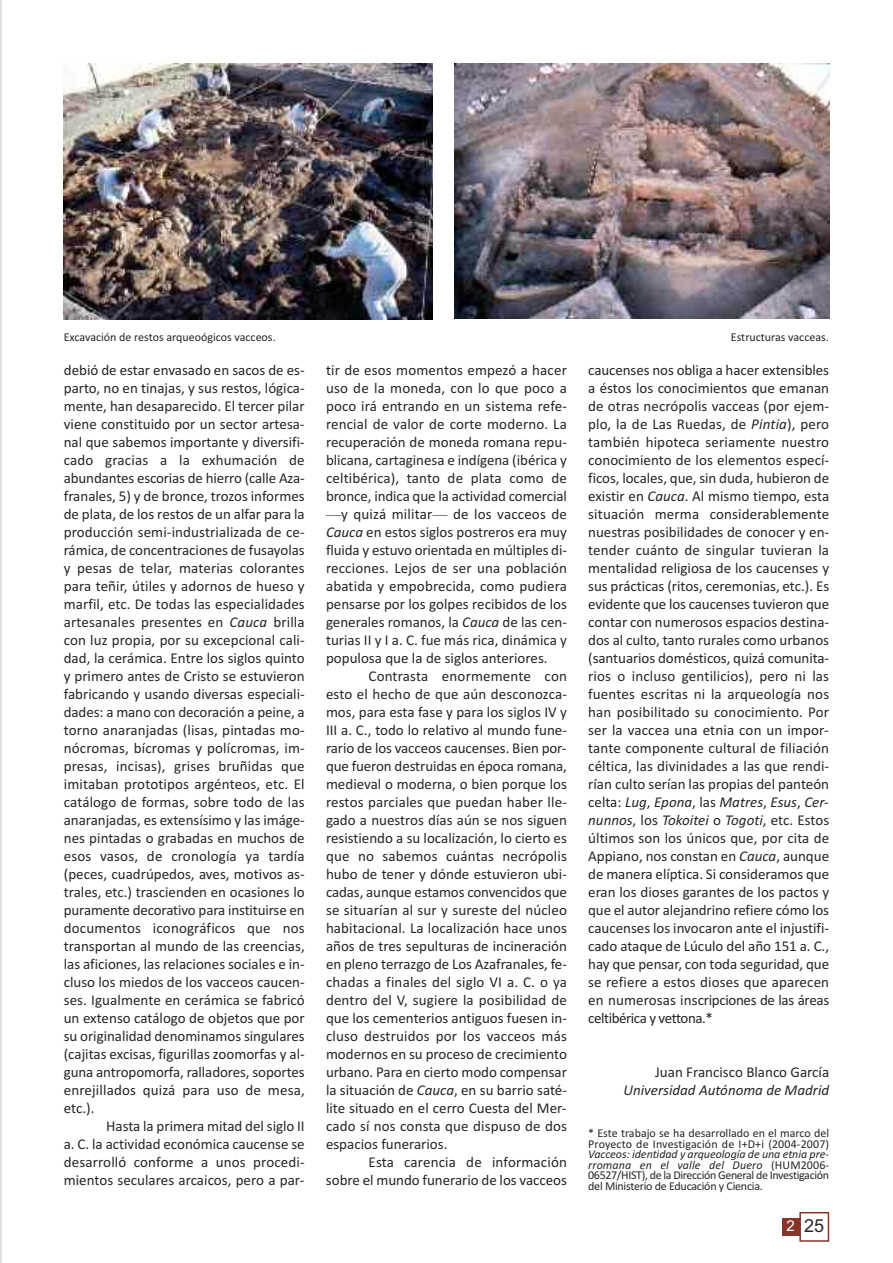
<style>
.page{position:relative;width:893px;height:1263px;background:#fff}
.page>*{position:absolute;margin:0;border:0;box-sizing:border-box;transform-origin:0 0}
.t1{font:18px "Arial";color:#272627}
.t2{font:15px/18px "Calibri";color:#272627;text-align:justify}
.t3{font:italic 15px "Calibri";color:#272627}
.t4{font:12px/10.5px "Calibri";color:#272627}
.s1{font-family:"Arial"}
.s2{font-style:italic}
.s3{font-family:"Times New Roman"}
.s4{font-size:15px;color:#fff}
</style>
<div class="page">
<hr style="left:0;top:0;width:2px;height:1263px;background:#e0e0e0">
<div style="left:782px;top:1218px;width:17px;height:17px;background:#873529"></div>
<div style="left:799px;top:1212px;width:30px;height:30px;border:2px solid #873529"></div>
<img style="left:64px;top:64px;width:369px;height:255px">
<img style="left:455px;top:64px;width:374px;height:255px">
<p class="t4" style="left:64px;top:331px;width:213px">Excavación de restos arqueoógicos vacceos.</p>
<p class="t4" style="left:731px;top:331px;width:100px">Estructuras vacceas<span class="s1">.</span></p>
<p class="t2" style="left:64px;top:361px;width:242px">debió de estar envasado en sacos de es&shy;parto, no en tinajas, y sus restos, lógica&shy;mente, han desaparecido. El tercer pilar viene constituido por un sector artesa&shy;nal que sabemos importante y diversifi&shy;cado gracias a la exhumación de abundantes escorias de hierro (calle Aza&shy;franales, 5) y de bronce, trozos informes de plata, de los restos de un alfar para la producción semi-industrializada de ce&shy;rámica, de concentraciones de fusayolas y pesas de telar, materias colorantes para teñir, útiles y adornos de hueso y marfil, etc. De todas las especialidades artesanales presentes en <span class="s2">Cauca</span> brilla con luz propia, por su excepcional cali&shy;dad, la cerámica. Entre los siglos quinto y primero antes de Cristo se estuvieron fabricando y usando diversas especiali&shy;dades: a mano con decoración a peine, a torno anaranjadas (lisas, pintadas mo&shy;nócromas, bícromas y polícromas, im&shy;presas, incisas), grises bruñidas que imitaban prototipos argénteos, etc. El catálogo de formas, sobre todo de las anaranjadas, es extensísimo y las imáge&shy;nes pintadas o grabadas en muchos de esos vasos, de cronología ya tardía (peces, cuadrúpedos, aves, motivos as&shy;trales, etc.) trascienden en ocasiones lo puramente decorativo para instituirse en documentos iconográficos que nos transportan al mundo de las creencias, las aficiones, las relaciones sociales e in&shy;cluso los miedos de los vacceos caucen&shy;ses. Igualmente en cerámica se fabricó un extenso catálogo de objetos que por su originalidad denominamos singulares (cajitas excisas, figurillas zoomorfas y al&shy;guna antropomorfa, ralladores, soportes enrejillados quizá para uso de mesa, etc.).</p>
<p class="t2" style="left:64px;top:1117px;width:242px;text-indent:43px">Hasta la primera mitad del siglo II a. C. la actividad económica caucense se desarrolló conforme a unos procedi&shy;mientos seculares arcaicos, pero a par-</p>
<p class="t2" style="left:326px;top:361px;width:242px">tir de esos momentos empezó a hacer uso de la moneda, con lo que poco a poco irá entrando en un sistema refe&shy;rencial de valor de corte moderno. La recuperación de moneda romana repu&shy;blicana, cartaginesa e indígena (ibérica y celtibérica), tanto de plata como de bronce, indica que la actividad comercial <span class="s3">—</span>y quizá militar<span class="s3">—</span> de los vacceos de <span class="s2">Cauca</span> en estos siglos postreros era muy fluida y estuvo orientada en múltiples di&shy;recciones. Lejos de ser una población abatida y empobrecida, como pudiera pensarse por los golpes recibidos de los generales romanos, la <span class="s2">Cauca</span> de las cen&shy;turias II y I a. C. fue más rica, dinámica y populosa que la de siglos anteriores.</p>
<p class="t2" style="left:326px;top:667px;width:242px;text-indent:43px">Contrasta enormemente con esto el hecho de que aún desconozca&shy;mos, para esta fase y para los siglos IV y III a. C., todo lo relativo al mundo fune&shy;rario de los vacceos caucenses. Bien por&shy;que fueron destruidas en época romana, medieval o moderna, o bien porque los restos parciales que puedan haber lle&shy;gado a nuestros días aún se nos siguen resistiendo a su localización, lo cierto es que no sabemos cuántas necrópolis hubo de tener y dónde estuvieron ubi&shy;cadas, aunque estamos convencidos que se situarían al sur y sureste del núcleo habitacional. La localización hace unos años de tres sepulturas de incineración en pleno terrazgo de Los Azafranales, fe&shy;chadas a finales del siglo VI a. C. o ya dentro del V, sugiere la posibilidad de que los cementerios antiguos fuesen in&shy;cluso destruidos por los vacceos más modernos en su proceso de crecimiento urbano. Para en cierto modo compensar la situación de <span class="s2">Cauca</span>, en su barrio saté&shy;lite situado en el cerro Cuesta del Mer&shy;cado sí nos consta que dispuso de dos espacios funerarios.</p>
<p class="t2" style="left:326px;top:1153px;width:242px;text-align:right">Esta carencia de información<br>sobre el mundo funerario de los vacceos</p>
<p class="t2" style="left:588px;top:361px;width:242px">caucenses nos obliga a hacer extensibles a éstos los conocimientos que emanan de otras necrópolis vacceas (por ejem&shy;plo, la de Las Ruedas, de <span class="s2">Pintia</span>), pero también hipoteca seriamente nuestro conocimiento de los elementos especí&shy;ficos, locales, que, sin duda, hubieron de existir en <span class="s2">Cauca</span>. Al mismo tiempo, esta situación merma considerablemente nuestras posibilidades de conocer y en&shy;tender cuánto de singular tuvieran la mentalidad religiosa de los caucenses y sus prácticas (ritos, ceremonias, etc.). Es evidente que los caucenses tuvieron que contar con numerosos espacios destina&shy;dos al culto, tanto rurales como urbanos (santuarios domésticos, quizá comunita&shy;rios o incluso gentilicios), pero ni las fuentes escritas ni la arqueología nos han posibilitado su conocimiento. Por ser la vaccea una etnia con un impor&shy;tante componente cultural de filiación céltica, las divinidades a las que rendi&shy;rían culto serían las propias del panteón celta: <span class="s2">Lug</span>, <span class="s2">Epona</span>, las <span class="s2">Matres</span>, <span class="s2">Esus</span>, <span class="s2">Cer&shy;nunnos</span>, los <span class="s2">Tokoitei</span> o <span class="s2">Togoti</span>, etc. Estos últimos son los únicos que, por cita de Appiano, nos constan en <span class="s2">Cauca</span>, aunque de manera elíptica. Si consideramos que eran los dioses garantes de los pactos y que el autor alejandrino refiere cómo los caucenses los invocaron ante el injustifi&shy;cado ataque de Lúculo del año 151 a. C., hay que pensar, con toda seguridad, que se refiere a estos dioses que aparecen en numerosas inscripciones de las áreas celtibérica y vettona.*</p>
<p class="t2" style="left:655px;top:1063px;width:175px">Juan Francisco Blanco García</p>
<p class="t3" style="left:623px;top:1081px;width:207px">Universidad Autónoma de Madrid</p>
<p class="t4" style="left:588px;top:1128px;width:242px">* Este trabajo se ha desarrollado en el marco del<br>Proyecto de Investigación de I+D+i (2004-2007)</p>
<p class="t4" style="left:588px;top:1149px;width:242px;text-align:justify"><span class="s2">Vacceos: identidad y arqueología de una etnia pre&shy;rromana en el valle del Duero</span> (HUM2006- 06527/HIST), de la Dirección General de Investigación del Ministerio de Educación y Ciencia.</p>
<p class="t1" style="left:787px;top:1215px;width:39px"><span class="s4">2</span> 25</p>
</div>
